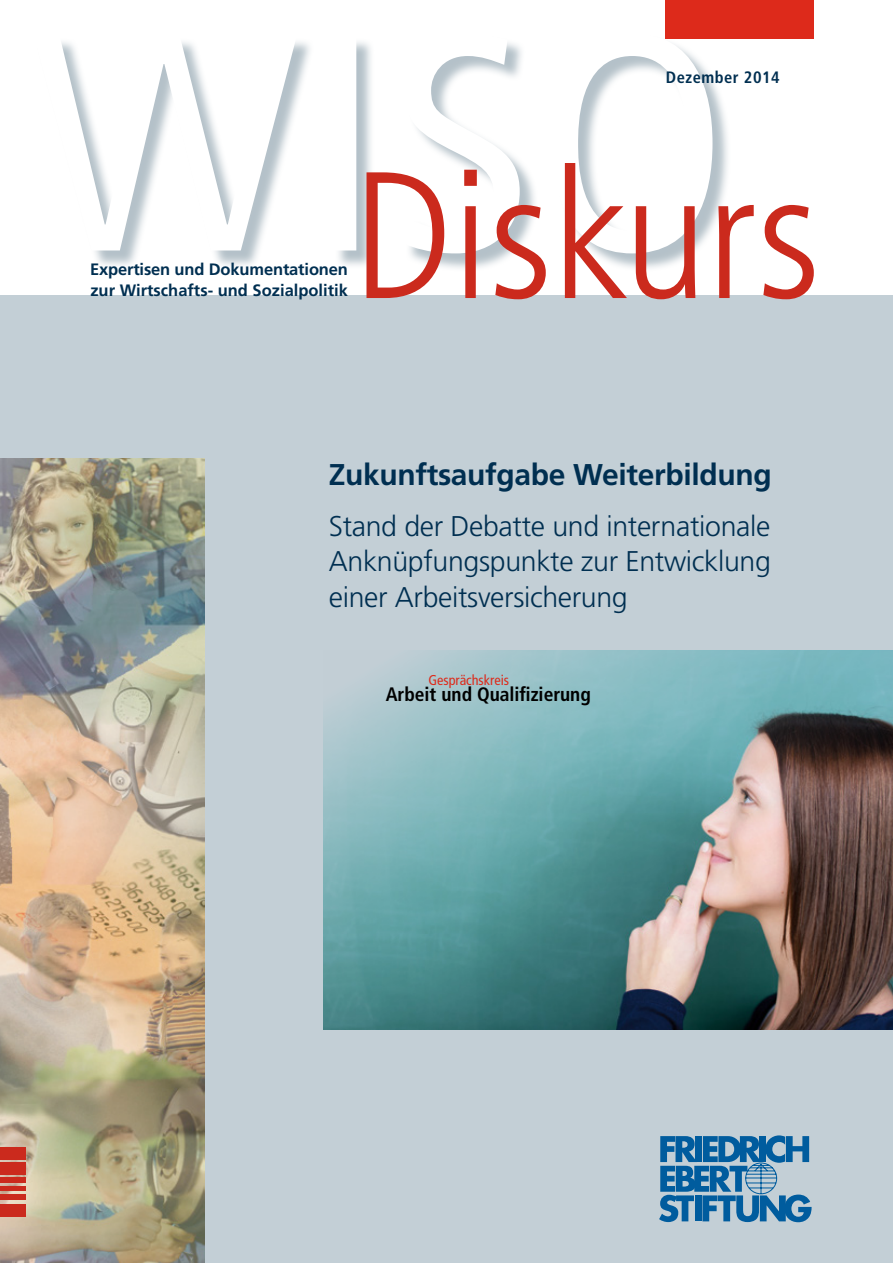
<style>
.page{position:relative;width:893px;height:1263px;background:#fff}
.page>*{position:absolute;margin:0;border:0;box-sizing:border-box;transform-origin:0 0}
.t1{font:300 condensed 180px "Frutiger";color:#cb2a1d}
.t2{font:700 30px "Frutiger";letter-spacing:-.01em;color:#002f51}
.t3{font:300 28.5px/35.2px "Frutiger";letter-spacing:-.01em;color:#002f51;text-align:justify}
.t4{font:700 condensed 19.5px "Frutiger";color:#000}
.t5{font:700 16.5px/21px "Frutiger";color:#002f51}
.t6{font:700 condensed 16.5px "Frutiger";letter-spacing:.03em;color:#002f51}
.t7{font:condensed 14.25px "Frutiger";color:#dd2a1b}
</style>
<div class="page">
<div style="left:0;top:296px;width:893px;height:967px;background:#c3cfd6"></div>
<img style="left:323px;top:651px;width:570px;height:378px">
<div style="left:665px;top:0;width:149px;height:38px;background:#dd2a1b"></div>
<div style="left:37px;top:36px;width:694px;height:236px;background:#9cadb7;opacity:.75"></div>
<svg style="left:37px;top:36px;width:675px;height:217px"></svg>
<svg style="left:659px;top:1135px;width:153px;height:87px"></svg>
<img style="left:0;top:458px;width:204px;height:805px">
<div style="left:0;top:1148px;width:26px;height:11px;background:#cb2a1d"></div>
<div style="left:0;top:1205px;width:26px;height:11px;background:#cb2a1d"></div>
<div style="left:0;top:1163px;width:26px;height:11px;background:#cb2a1d"></div>
<hr style="left:0;top:1187px;width:26px;height:4px;background:#cb2a1d">
<div style="left:0;top:1147px;width:26px;height:11px;background:#cb2a1d"></div>
<div style="left:0;top:1204px;width:26px;height:11px;background:#cb2a1d"></div>
<div style="left:0;top:1162px;width:26px;height:11px;background:#cb2a1d"></div>
<div style="left:0;top:1177px;width:26px;height:5px;background:#cb2a1d"></div>
<hr style="left:0;top:1186px;width:26px;height:4px;background:#cb2a1d">
<div style="left:0;top:1194px;width:26px;height:5px;background:#cb2a1d"></div>
<p class="t6" style="left:666px;top:68px;width:115px">Dezember 2014</p>
<p class="t5" style="left:90px;top:259px;width:259px">Expertisen und Dokumentationen zur Wirtschafts- und Sozialpolitik</p>
<h1 class="t1" style="left:352px;top:134px;width:470px">Diskurs</h1>
<p class="t2" style="left:329px;top:457px;width:444px">Zukunftsaufgabe Weiterbildung</p>
<p class="t3" style="left:329px;top:509px;width:444px">Stand der Debatte und internationale Anknüpfungspunkte zur Entwicklung einer Arbeitsversicherung</p>
<p class="t7" style="left:428px;top:671px;width:82px">Gesprächskreis</p>
<p class="t4" style="left:386px;top:683px;width:207px">Arbeit und Qualifizierung</p>
</div>
